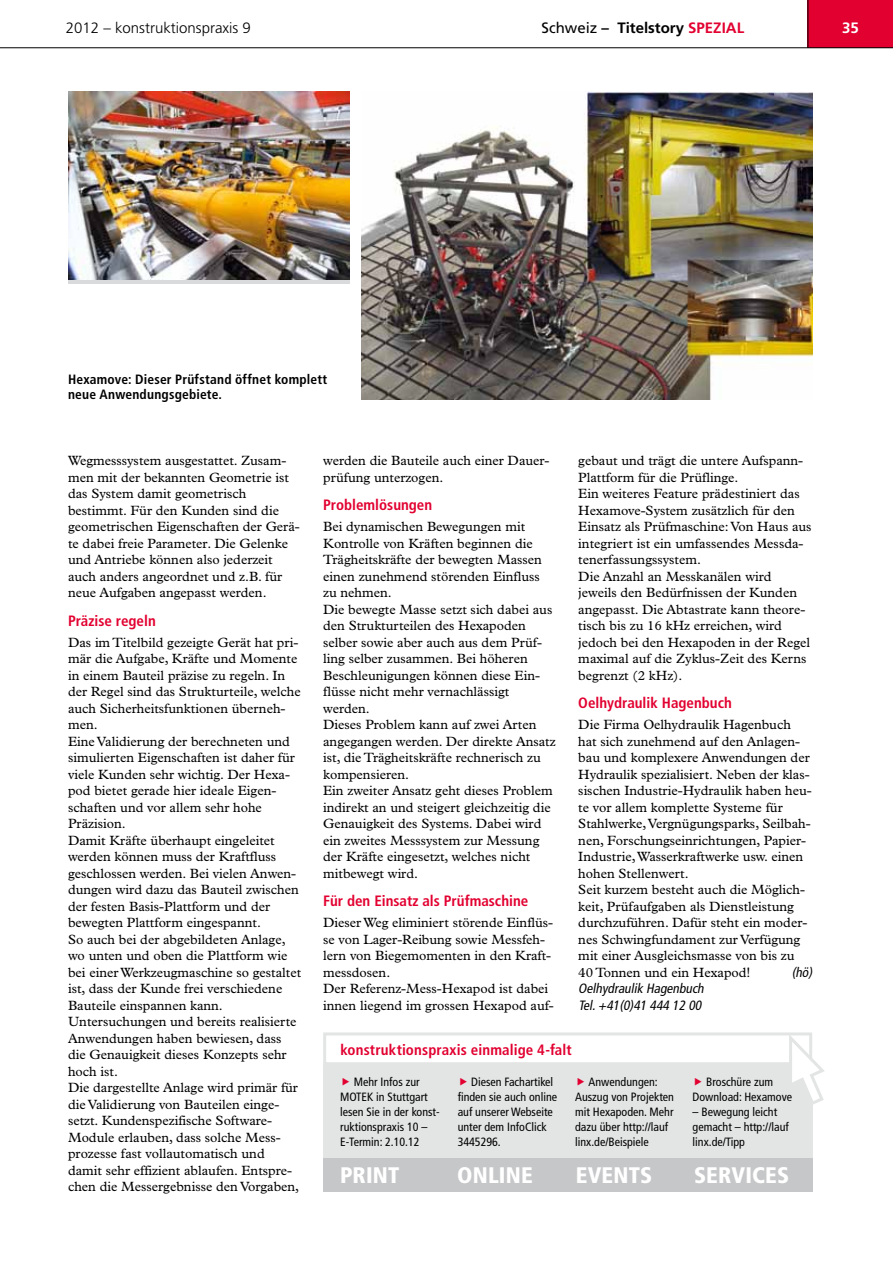
<style>
.page{position:relative;width:893px;height:1263px;background:#fff}
.page>*{position:absolute;margin:0;border:0;box-sizing:border-box;transform-origin:0 0}
.t1{font:900 condensed 22.5px "Frutiger LT Std";letter-spacing:.01em;color:#fff}
.t2{font:700 condensed 15px "Frutiger LT Std";color:#e20030}
.t3{font:300 15px "Frutiger LT Std";color:#000}
.t4{font:700 15px "Frutiger LT Std";color:#000}
.t5{font:700 15px "Frutiger LT Std";color:#fff}
.t6{font:13.5px/16.5px "Plantin Std";color:#000}
.t7{font:700 condensed 13.5px/15px "Frutiger LT Std";letter-spacing:.015em;color:#000}
.t8{font:italic condensed 13.5px/16.5px "Frutiger LT Std";color:#000}
.t9{font:condensed 12px/15px "Frutiger LT Std";color:#000}
.s1{font-weight:400}
.s2{color:#e20030}
</style>
<div class="page">
<div style="left:808px;top:0;width:85px;height:48px;background:#e20030"></div>
<hr style="left:807px;top:0;width:1px;height:48px;background:#000">
<hr style="left:0;top:47px;width:893px;height:1px;background:#000">
<div style="left:323px;top:1065px;width:489px;height:93px;background:#e3e4e4"></div>
<div style="left:323px;top:1158px;width:489px;height:33px;background:#c6c7c8"></div>
<div style="left:323px;top:1032px;width:489px;height:33px;border:3px solid #e3e4e4"></div>
<svg style="left:786px;top:1034px;width:38px;height:73px"></svg>
<div style="left:68px;top:92px;width:281px;height:192px;background:linear-gradient(to right,#d9dadb,#d9dadb)"></div>
<img style="left:68px;top:92px;width:281px;height:187px">
<img style="left:361px;top:92px;width:451px;height:307px">
<p class="t3" style="left:66px;top:19px;width:180px">2012 – konstruktionspraxis 9</p>
<p class="t4" style="left:542px;top:18px;width:164px"><span class="s1">Schweiz</span> – Titelstory <span class="s2">SPEZIAL</span></p>
<p class="t5" style="left:842px;top:18px;width:18px">35</p>
<p class="t7" style="left:68px;top:372px;width:261px">Hexamove: Dieser Prüfstand öffnet komplett neue Anwendungsgebiete.</p>
<p class="t6" style="left:68px;top:452px;width:233px">Wegmesssystem ausgestattet. Zusam&shy;men mit der bekannten Geometrie ist das System damit geometrisch bestimmt. Für den Kunden sind die geometrischen Eigenschaften der Gerä&shy;te dabei freie Parameter. Die Gelenke und Antriebe können also jederzeit auch anders angeordnet und z.B. für neue Aufgaben angepasst werden.</p>
<p class="t2" style="left:68px;top:611px;width:89px">Präzise regeln</p>
<p class="t6" style="left:68px;top:634px;width:235px">Das im Titelbild gezeigte Gerät hat pri&shy;mär die Aufgabe, Kräfte und Momente in einem Bauteil präzise zu regeln. In der Regel sind das Strukturteile, welche auch Sicherheitsfunktionen überneh&shy;men.<br>Eine Validierung der berechneten und simulierten Eigenschaften ist daher für viele Kunden sehr wichtig. Der Hexa&shy;pod bietet gerade hier ideale Eigen&shy;schaften und vor allem sehr hohe Präzision.<br>Damit Kräfte überhaupt eingeleitet werden können muss der Kraftfluss geschlossen werden. Bei vielen Anwen&shy;dungen wird dazu das Bauteil zwischen der festen Basis-Plattform und der bewegten Plattform eingespannt.<br>So auch bei der abgebildeten Anlage, wo unten und oben die Plattform wie bei einer Werkzeugmaschine so gestaltet ist, dass der Kunde frei verschiedene Bauteile einspannen kann.<br>Untersuchungen und bereits realisierte Anwendungen haben bewiesen, dass die Genauigkeit dieses Konzepts sehr hoch ist.<br>Die dargestellte Anlage wird primär für die Validierung von Bauteilen einge&shy;setzt. Kundenspezifische Software-Module erlauben, dass solche Mess&shy;prozesse fast vollautomatisch und damit sehr effizient ablaufen. Entspre&shy;chen die Messergebnisse den Vorgaben,</p>
<p class="t6" style="left:323px;top:452px;width:228px">werden die Bauteile auch einer Dauer&shy;prüfung unterzogen.</p>
<p class="t2" style="left:323px;top:496px;width:111px">Problemlösungen</p>
<p class="t6" style="left:323px;top:518px;width:234px">Bei dynamischen Bewegungen mit<br>Kontrolle von Kräften beginnen die<br>Trägheitskräfte der bewegten Massen einen zunehmend störenden Einfluss zu nehmen.<br>Die bewegte Masse setzt sich dabei aus den Strukturteilen des Hexapoden selber sowie aber auch aus dem Prüf&shy;ling selber zusammen. Bei höheren<br>Beschleunigungen können diese Ein&shy;flüsse nicht mehr vernachlässigt werden.<br>Dieses Problem kann auf zwei Arten angegangen werden. Der direkte Ansatz ist, die Trägheitskräfte rechnerisch zu kompensieren.<br>Ein zweiter Ansatz geht dieses Problem indirekt an und steigert gleichzeitig die<br>Genauigkeit des Systems. Dabei wird ein zweites Messsystem zur Messung der Kräfte eingesetzt, welches nicht mitbewegt wird.</p>
<p class="t2" style="left:323px;top:892px;width:207px">Für den Einsatz als Prüfmaschine</p>
<p class="t6" style="left:323px;top:914px;width:232px">Dieser Weg eliminiert störende Einflüs&shy;se von Lager-Reibung sowie Messfeh&shy;lern von Biegemomenten in den Kraft&shy;messdosen.<br>Der Referenz-Mess-Hexapod ist dabei innen liegend im grossen Hexapod auf-</p>
<p class="t6" style="left:578px;top:452px;width:235px">gebaut und trägt die untere Aufspann-Plattform für die Prüflinge.<br>Ein weiteres Feature prädestiniert das Hexamove-System zusätzlich für den Einsatz als Prüfmaschine: Von Haus aus integriert ist ein umfassendes Messda&shy;tenerfassungssystem.<br>Die Anzahl an Messkanälen wird jeweils den Bedürfnissen der Kunden angepasst. Die Abtastrate kann theore&shy;tisch bis zu 16 kHz erreichen, wird jedoch bei den Hexapoden in der Regel maximal auf die Zyklus-Zeit des Kerns begrenzt (2 kHz).</p>
<p class="t2" style="left:578px;top:694px;width:155px">Oelhydraulik Hagenbuch</p>
<p class="t6" style="left:578px;top:716px;width:235px">Die Firma Oelhydraulik Hagenbuch hat sich zunehmend auf den Anlagen&shy;bau und komplexere Anwendungen der Hydraulik spezialisiert. Neben der klas&shy;sischen Industrie-Hydraulik haben heu&shy;te vor allem komplette Systeme für Stahlwerke, Vergnügungsparks, Seilbah&shy;nen, Forschungseinrichtungen, Papier-Industrie, Wasserkraftwerke usw. einen hohen Stellenwert.<br>Seit kurzem besteht auch die Möglich&shy;keit, Prüfaufgaben als Dienstleistung durchzuführen. Dafür steht ein moder&shy;nes Schwingfundament zur Verfügung mit einer Ausgleichsmasse von bis zu 40 Tonnen und ein Hexapod!</p>
<p class="t8" style="left:792px;top:964px;width:25px">(hö)</p>
<p class="t8" style="left:578px;top:980px;width:130px">Oelhydraulik Hagenbuch<br>Tel. +41(0)41 444 12 00</p>
<p class="t2" style="left:340px;top:1041px;width:233px">konstruktionspraxis einmalige 4-falt</p>
<p class="t9" style="left:340px;top:1074px;width:101px;text-indent:14px">Mehr Infos zur<br>MOTEK in Stuttgart lesen Sie in der konst&shy;ruktionspraxis 10 –<br>E-Termin: 2.10.12</p>
<p class="t9" style="left:458px;top:1074px;width:101px;text-indent:14px">Diesen Fachartikel finden sie auch online auf unserer Webseite unter dem InfoClick<br>3445296.</p>
<p class="t9" style="left:575px;top:1074px;width:100px;text-indent:14px">Anwendungen:<br>Auszug von Projekten mit Hexapoden. Mehr dazu über http://lauf linx.de/Beispiele</p>
<p class="t9" style="left:693px;top:1074px;width:101px;text-align:center">Broschüre zum<br>Download: Hexamove</p>
<p class="t9" style="left:693px;top:1104px;width:98px">– Bewegung leicht gemacht – http://lauf linx.de/Tipp</p>
<h1 class="t1" style="left:340px;top:1162px;width:61px">PRINT</h1>
<h1 class="t1" style="left:457px;top:1162px;width:77px">ONLINE</h1>
<h1 class="t1" style="left:576px;top:1162px;width:78px">EVENTS</h1>
<h1 class="t1" style="left:694px;top:1162px;width:96px">SERVICES</h1>
</div>
